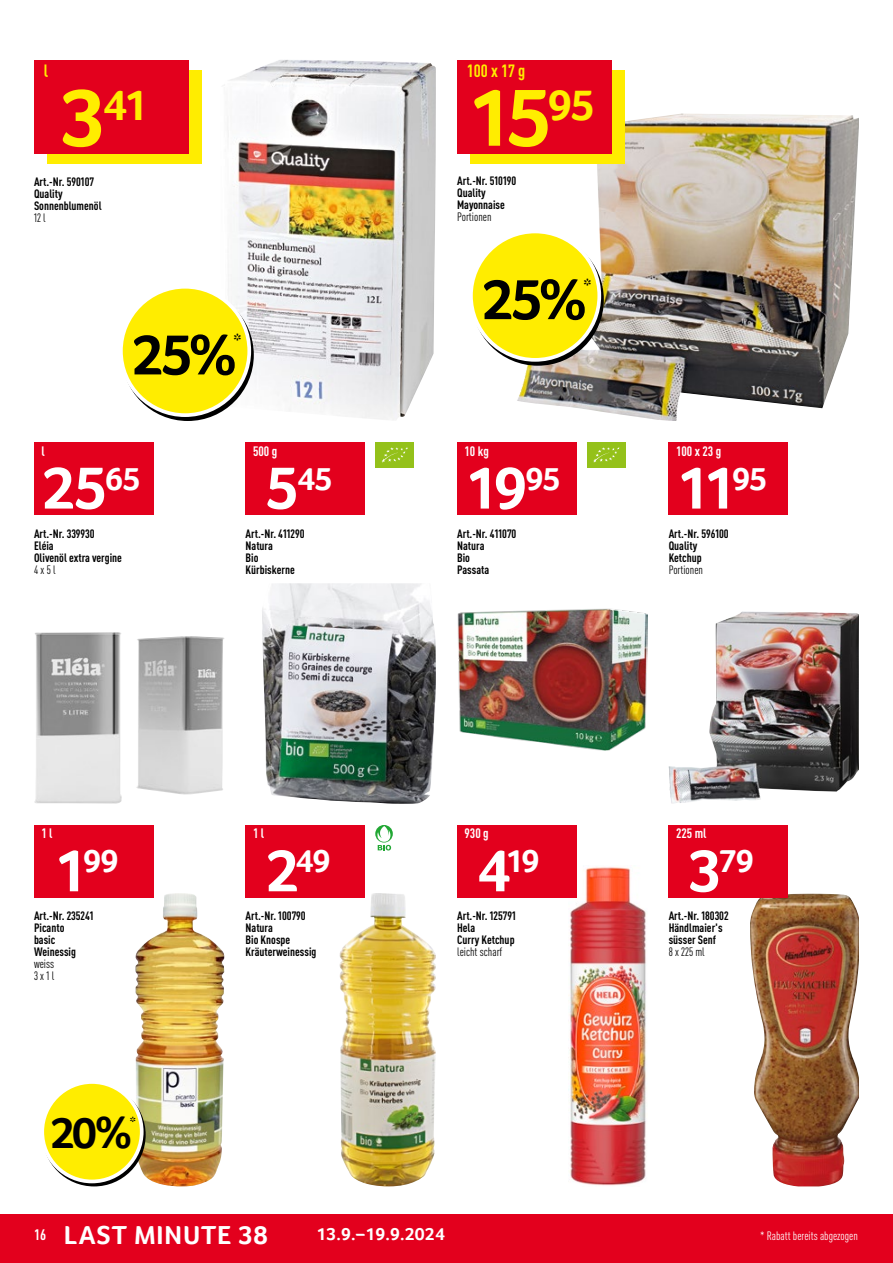
<style>
.page{position:relative;width:893px;height:1263px;background:#fff}
.page>*{position:absolute;margin:0;border:0;box-sizing:border-box;transform-origin:0 0}
.t1{font:700 84px "Transgourmet";color:#ffed00}
.t2{font:700 61.5px "Transgourmet";color:#fff}
.t3{font:700 58.5px "Transgourmet";color:#000}
.t4{font:700 45px "Transgourmet";color:#000}
.t5{font:700 44.55px "Transgourmet";color:#ffed00}
.t6{font:700 33.3px "Transgourmet";letter-spacing:-.035em;color:#fff}
.t7{font:700 26.7px "Transgourmet";letter-spacing:.035em;color:#fff}
.t8{font:700 19.5px "Transgourmet";color:#000}
.t9{font:700 18px "Transgourmet";letter-spacing:.01em;color:#fff}
.t10{font:700 condensed 17.55px "DINOT";color:#ffed00}
.t11{font:700 15px "Transgourmet";color:#000}
.t12{font:700 condensed 13.5px "DINOT";color:#fff}
.t13{font:700 condensed 12px/12px "DINOT";color:#000}
.t14{font:condensed 12px/12px "DINOT";color:#000}
.t15{font:condensed 12px "DINOT";color:#fff}
.s1{font-size:84px}
.s2{font-size:61.5px}
.s3{font-family:"DINOT";font-stretch:condensed;font-size:15px}
</style>
<div class="page">
<div style="left:0;top:1214px;width:893px;height:49px;background:#e3001d"></div>
<img style="left:221px;top:60px;width:215px;height:360px">
<img style="left:517px;top:114px;width:342px;height:307px">
<img style="left:34px;top:632px;width:190px;height:172px">
<img style="left:262px;top:583px;width:174px;height:221px">
<img style="left:457px;top:608px;width:190px;height:142px">
<img style="left:669px;top:612px;width:190px;height:192px">
<img style="left:135px;top:894px;width:90px;height:292px">
<img style="left:339px;top:893px;width:97px;height:293px">
<img style="left:568px;top:866px;width:78px;height:320px">
<img style="left:748px;top:894px;width:111px;height:292px">
<div style="left:47px;top:70px;width:155px;height:94px;background:#ffed00"></div>
<div style="left:34px;top:60px;width:155px;height:93px;background:#e3001d"></div>
<svg style="left:124px;top:291px;width:128px;height:128px"></svg>
<div style="left:121px;top:287px;width:128px;height:128px;background:#ffed00;border-radius:50%"></div>
<div style="left:119px;top:285px;width:132px;height:132px;border:4px solid #fff;border-radius:50%"></div>
<div style="left:470px;top:70px;width:155px;height:94px;background:#ffed00"></div>
<div style="left:457px;top:60px;width:155px;height:93px;background:#e3001d"></div>
<svg style="left:474px;top:235px;width:128px;height:129px"></svg>
<div style="left:471px;top:231px;width:128px;height:129px;background:#ffed00;border-radius:50%"></div>
<div style="left:469px;top:230px;width:132px;height:132px;border:4px solid #fff;border-radius:50%"></div>
<div style="left:34px;top:442px;width:119px;height:72px;background:#e3001d"></div>
<div style="left:246px;top:442px;width:119px;height:72px;background:#e3001d"></div>
<div style="left:375px;top:442px;width:39px;height:26px;background:#94c11a"></div>
<svg style="left:382px;top:447px;width:26px;height:16px"></svg>
<div style="left:457px;top:442px;width:119px;height:72px;background:#e3001d"></div>
<div style="left:587px;top:442px;width:38px;height:26px;background:#94c11a"></div>
<svg style="left:593px;top:447px;width:27px;height:16px"></svg>
<div style="left:669px;top:442px;width:119px;height:72px;background:#e3001d"></div>
<div style="left:34px;top:825px;width:119px;height:72px;background:#e3001d"></div>
<div style="left:42px;top:1082px;width:100px;height:99px;background:#ffed00;border-radius:50%"></div>
<div style="left:40px;top:1080px;width:104px;height:103px;border:4px solid #fff;border-radius:50%"></div>
<div style="left:246px;top:825px;width:119px;height:72px;background:#e3001d"></div>
<svg style="left:375px;top:825px;width:18px;height:17px"></svg>
<svg style="left:376px;top:826px;width:16px;height:24px"></svg>
<div style="left:457px;top:825px;width:119px;height:72px;background:#e3001d"></div>
<div style="left:669px;top:825px;width:119px;height:72px;background:#e3001d"></div>
<h3 class="t10" style="left:44px;top:60px;width:6px">l</h3>
<h3 class="t5" style="left:61px;top:79px;width:89px"><span class="s1">3</span>41</h3>
<p class="t13" style="left:34px;top:175px;width:69px">Art.-Nr. 590107<br>Quality<br>Sonnenblumenöl</p>
<p class="t14" style="left:34px;top:211px;width:13px">12 l</p>
<h3 class="t3" style="left:131px;top:320px;width:107px">25%</h3>
<h3 class="t8" style="left:234px;top:329px;width:10px">*</h3>
<p class="t12" style="left:41px;top:443px;width:5px">l</p>
<h2 class="t2" style="left:42px;top:451px;width:101px">25<sup>65</sup></h2>
<p class="t12" style="left:253px;top:443px;width:26px">500 g</p>
<h3 class="t6" style="left:265px;top:459px;width:69px"><span class="s2">5</span>45</h3>
<p class="t13" style="left:34px;top:527px;width:89px">Art.-Nr. 339930<br>Eléia<br>Olivenöl extra vergine</p>
<p class="t14" style="left:34px;top:563px;width:23px">4 x 5 l</p>
<p class="t12" style="left:41px;top:825px;width:13px">1 l</p>
<h3 class="t6" style="left:54px;top:841px;width:66px"><span class="s2">1</span>99</h3>
<p class="t13" style="left:34px;top:910px;width:61px">Art.-Nr. 235241<br>Picanto<br>basic<br>Weinessig</p>
<p class="t14" style="left:34px;top:958px;width:22px">weiss<br>3 x 1 l</p>
<h3 class="t4" style="left:50px;top:1106px;width:84px">20%</h3>
<p class="t11" style="left:130px;top:1113px;width:8px">*</p>
<p class="t13" style="left:246px;top:527px;width:61px">Art.-Nr. 411290<br>Natura<br>Bio<br>Kürbiskerne</p>
<p class="t12" style="left:253px;top:825px;width:13px">1 l</p>
<h3 class="t6" style="left:265px;top:841px;width:67px"><span class="s2">2</span>49</h3>
<p class="t13" style="left:246px;top:910px;width:72px">Art.-Nr. 100790<br>Natura<br>Bio Knospe<br>Kräuterweinessig</p>
<h3 class="t10" style="left:467px;top:60px;width:60px">100 x 17 g</h3>
<h1 class="t1" style="left:467px;top:68px;width:130px">15<sup>95</sup></h1>
<p class="t13" style="left:457px;top:174px;width:61px">Art.-Nr. 510190<br>Quality<br>Mayonnaise</p>
<p class="t14" style="left:457px;top:210px;width:36px">Portionen</p>
<h3 class="t3" style="left:481px;top:265px;width:107px">25%</h3>
<h3 class="t8" style="left:584px;top:274px;width:10px">*</h3>
<p class="t12" style="left:465px;top:443px;width:26px">10 kg</p>
<h2 class="t2" style="left:465px;top:451px;width:98px">19<sup>95</sup></h2>
<p class="t13" style="left:457px;top:527px;width:61px">Art.-Nr. 411070<br>Natura<br>Bio<br>Passata</p>
<p class="t12" style="left:676px;top:443px;width:47px">100 x 23 g</p>
<h2 class="t2" style="left:676px;top:451px;width:93px">11<sup>95</sup></h2>
<p class="t13" style="left:669px;top:527px;width:62px">Art.-Nr. 596100<br>Quality<br>Ketchup</p>
<p class="t14" style="left:669px;top:563px;width:36px">Portionen</p>
<p class="t12" style="left:465px;top:825px;width:26px">930 g</p>
<h3 class="t6" style="left:477px;top:841px;width:64px"><span class="s2">4</span>19</h3>
<p class="t13" style="left:457px;top:910px;width:60px">Art.-Nr. 125791<br>Hela<br>Curry Ketchup</p>
<p class="t14" style="left:457px;top:946px;width:47px">leicht scharf</p>
<p class="t12" style="left:676px;top:825px;width:32px">225 ml</p>
<h3 class="t6" style="left:688px;top:841px;width:67px"><span class="s2">3</span>79</h3>
<p class="t13" style="left:669px;top:910px;width:61px">Art.-Nr. 180302<br>Händlmaier's süsser Senf</p>
<p class="t14" style="left:669px;top:946px;width:38px">8 x 225 ml</p>
<h3 class="t7" style="left:34px;top:1220px;width:236px"><span class="s3">16</span> LAST MINUTE 38</h3>
<h3 class="t9" style="left:316px;top:1224px;width:130px">13.9.–19.9.2024</h3>
<p class="t15" style="left:760px;top:1229px;width:99px">* Rabatt bereits abgezogen</p>
</div>
